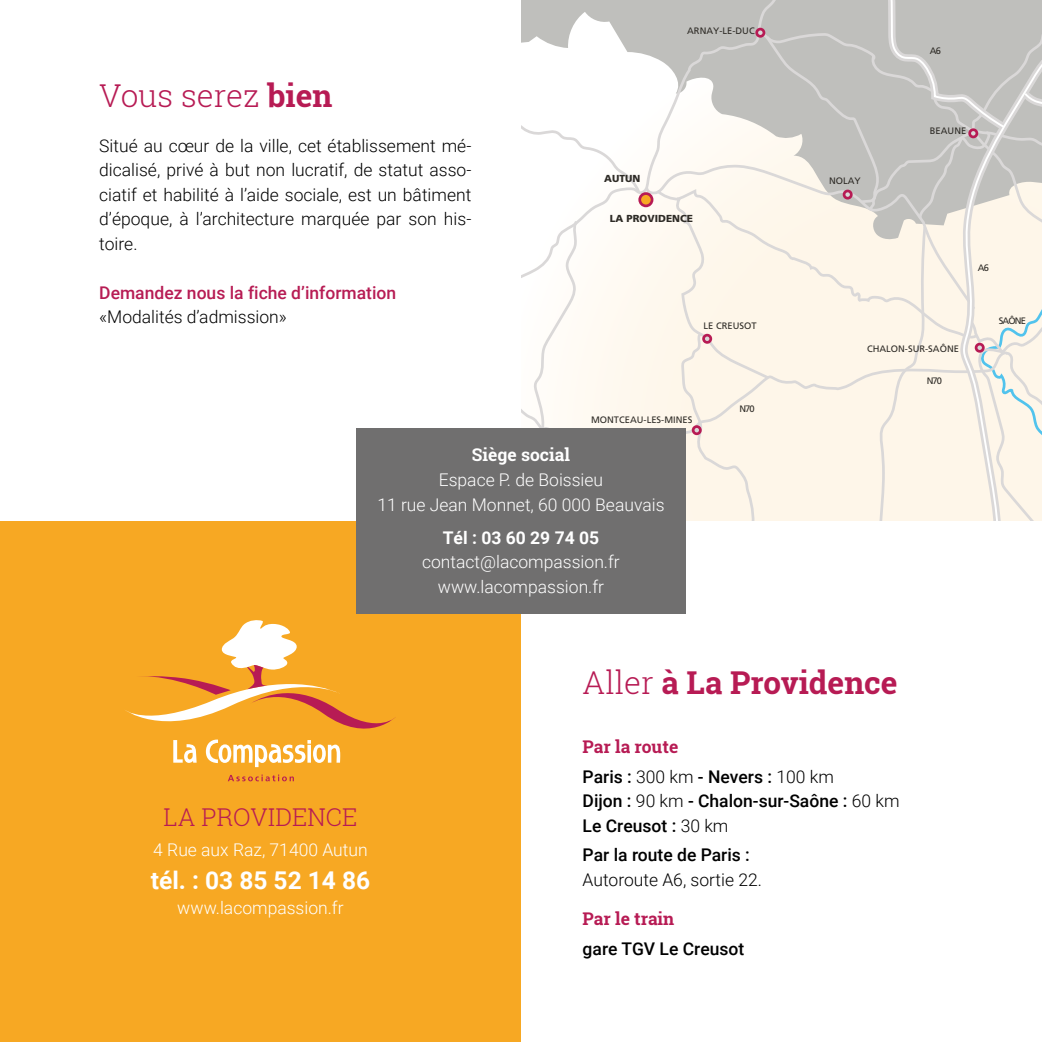
<style>
.page{position:relative;width:1042px;height:1042px;background:#fff}
.page>*{position:absolute;margin:0;border:0;box-sizing:border-box;transform-origin:0 0}
.t1{font:700 31.5px "Roboto Slab";color:#b71b54}
.t2{font:300 31.5px "Roboto Slab";color:#b71b54}
.t3{font:700 24.5px "Roboto";color:#fff}
.t4{font:300 24.5px "Roboto Slab";color:#b71b54}
.t5{font:300 17.5px/24.5px "Roboto";color:#000;text-align:justify}
.t6{font:300 17.5px/24.5px "Roboto";color:#fff;text-align:center}
.t7{font:500 17.5px/24.5px "Roboto";color:#000}
.t8{font:500 17.5px "Roboto";color:#b71c54}
.t9{font:700 17.5px "Roboto Slab";color:#b71b54}
.t10{font:700 17.5px "Roboto";color:#fff}
.t11{font:700 17.5px "Roboto Slab";color:#fff}
.t12{font:900 10.15px "Frutiger";color:#2e2b26}
.t13{font:9.28px "Frutiger";color:#2e2b26}
.s1{font-weight:700}
.s2{font-weight:300}
</style>
<div class="page">
<div style="left:0;top:521px;width:521px;height:521px;background:#f7a823"></div>
<svg style="left:521px;top:0;width:132px;height:345px"></svg>
<svg style="left:521px;top:86px;width:121px;height:109px"></svg>
<svg style="left:644px;top:164px;width:9px;height:149px"></svg>
<div style="left:597px;top:351px;width:56px;height:77px;background:#fef8ee"></div>
<svg style="left:521px;top:218px;width:76px;height:210px"></svg>
<svg style="left:653px;top:0;width:389px;height:521px;background:#e8e4db"></svg>
<div style="left:640px;top:194px;width:12px;height:12px;background:#f7a823;border-radius:50%"></div>
<div style="left:638px;top:192px;width:15px;height:15px;border:3px solid #b71b54;border-radius:50%"></div>
<div style="left:757px;top:29px;width:7px;height:7px;background:#dad8d8;border-radius:50%"></div>
<div style="left:755px;top:28px;width:10px;height:10px;border:3px solid #b71b54;border-radius:50%"></div>
<div style="left:844px;top:191px;width:7px;height:7px;background:#dad8d8;border-radius:50%"></div>
<div style="left:842px;top:190px;width:10px;height:10px;border:3px solid #b71b54;border-radius:50%"></div>
<div style="left:969px;top:130px;width:8px;height:7px;background:#dad8d8;border-radius:50%"></div>
<div style="left:968px;top:128px;width:10px;height:10px;border:3px solid #b71b54;border-radius:50%"></div>
<div style="left:976px;top:344px;width:7px;height:7px;background:#dad8d8;border-radius:50%"></div>
<div style="left:974px;top:343px;width:10px;height:10px;border:3px solid #b71b54;border-radius:50%"></div>
<div style="left:703px;top:335px;width:8px;height:7px;background:#dad8d8;border-radius:50%"></div>
<div style="left:702px;top:334px;width:10px;height:10px;border:3px solid #b71b54;border-radius:50%"></div>
<div style="left:693px;top:426px;width:7px;height:8px;background:#dad8d8;border-radius:50%"></div>
<div style="left:692px;top:425px;width:10px;height:10px;border:3px solid #b71b54;border-radius:50%"></div>
<svg style="left:125px;top:620px;width:271px;height:147px"></svg>
<svg style="left:228px;top:774px;width:66px;height:7px"></svg>
<div style="left:356px;top:428px;width:330px;height:186px;background:#706f6f"></div>
<h1 class="t2" style="left:99px;top:74px;width:235px">Vous serez <span class="s1">bien</span></h1>
<p class="t5" style="left:99px;top:133px;width:374px">Situé au cœur de la ville, cet établissement mé&shy;dicalisé, privé à but non lucratif, de statut asso&shy;ciatif et habilité à l’aide sociale, est un bâtiment d’époque, à l’architecture marquée par son his&shy;toire.</p>
<p class="t8" style="left:99px;top:280px;width:298px">Demandez nous la fiche d’information</p>
<p class="t5" style="left:99px;top:304px;width:189px">«Modalités d’admission»</p>
<p class="t13" style="left:687px;top:25px;width:69px">ARNAY-LE-DUC</p>
<p class="t12" style="left:604px;top:172px;width:38px">AUTUN</p>
<p class="t13" style="left:829px;top:176px;width:33px">NOLAY</p>
<p class="t12" style="left:610px;top:213px;width:85px">LA PROVIDENCE</p>
<p class="t13" style="left:703px;top:320px;width:54px">LE CREUSOT</p>
<p class="t13" style="left:930px;top:45px;width:13px">A6</p>
<p class="t13" style="left:930px;top:125px;width:38px">BEAUNE</p>
<p class="t13" style="left:867px;top:343px;width:93px">CHALON-SUR-SAÔNE</p>
<p class="t13" style="left:591px;top:415px;width:103px">MONTCEAU-LES-MINES</p>
<p class="t13" style="left:739px;top:404px;width:17px">N70</p>
<p class="t13" style="left:927px;top:375px;width:17px">N70</p>
<p class="t11" style="left:472px;top:443px;width:100px">Siège social</p>
<p class="t6" style="left:377px;top:467px;width:288px">Espace P. de Boissieu<br>11 rue Jean Monnet, 60 000 Beauvais</p>
<p class="t10" style="left:443px;top:525px;width:158px">Tél : 03 60 29 74 05</p>
<p class="t6" style="left:422px;top:549px;width:199px">contact@lacompassion.fr www.lacompassion.fr</p>
<p class="t13" style="left:978px;top:263px;width:13px">A6</p>
<p class="t13" style="left:999px;top:315px;width:29px">SAÔNE</p>
<h2 class="t4" style="left:163px;top:801px;width:195px">LA PROVIDENCE</h2>
<p class="t6" style="left:153px;top:837px;width:216px">4 Rue aux Raz, 71400 Autun</p>
<h2 class="t3" style="left:151px;top:863px;width:221px">tél. : 03 85 52 14 86</h2>
<p class="t6" style="left:177px;top:894px;width:168px">www.lacompassion.fr</p>
<h1 class="t1" style="left:582px;top:661px;width:316px"><span class="s2">Aller</span> à La Providence</h1>
<p class="t9" style="left:582px;top:735px;width:97px">Par la route</p>
<p class="t7" style="left:582px;top:763px;width:318px">Paris : <span class="s2">300 km</span> - Nevers : <span class="s2">100 km<br></span>Dijon : <span class="s2">90 km</span> - Chalon-sur-Saône : <span class="s2">60 km<br></span>Le Creusot : <span class="s2">30 km</span></p>
<p class="t7" style="left:582px;top:842px;width:169px">Par la route de Paris :</p>
<p class="t5" style="left:582px;top:866px;width:181px">Autoroute A6, sortie 22.</p>
<p class="t9" style="left:582px;top:907px;width:93px">Par le train</p>
<p class="t7" style="left:582px;top:935px;width:163px">gare TGV Le Creusot</p>
</div>
